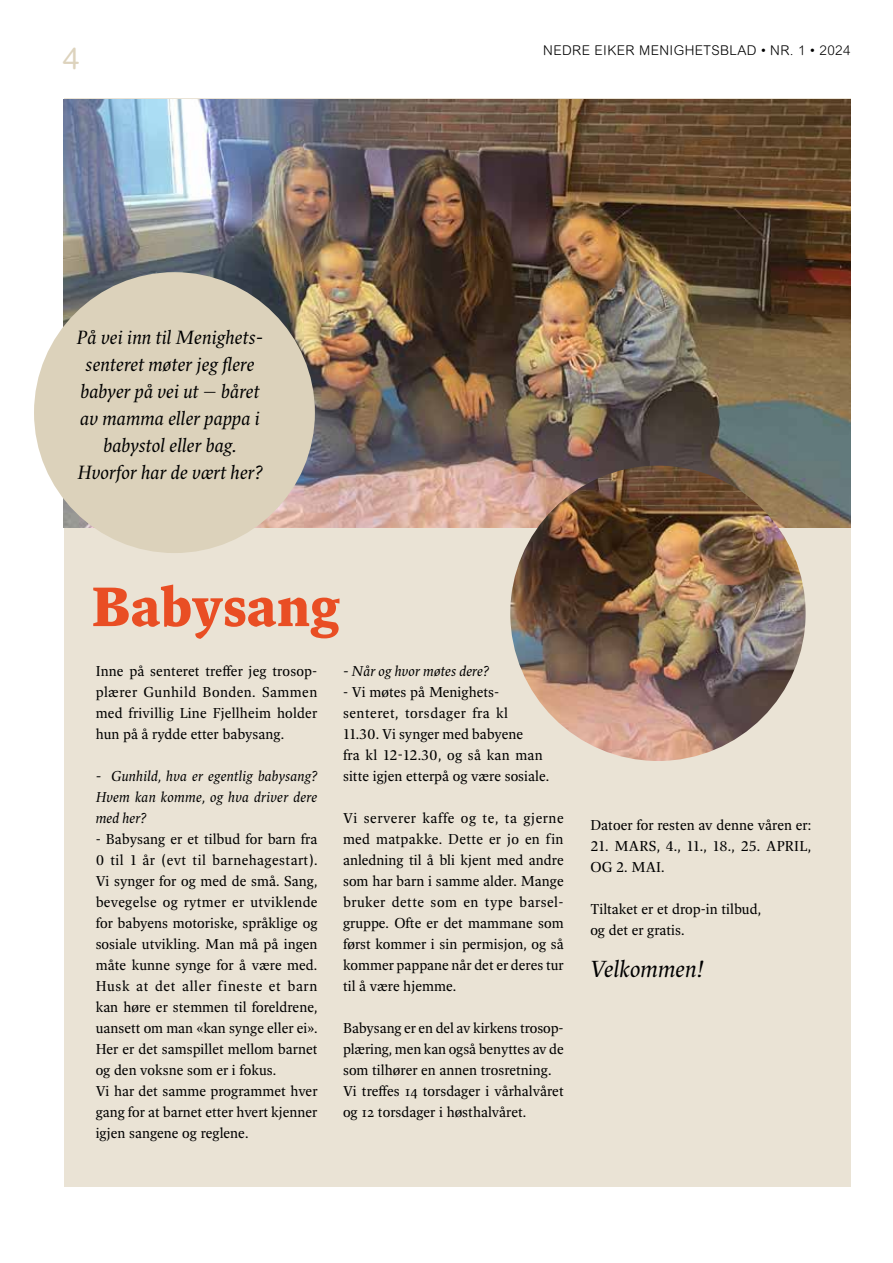
<style>
.page{position:relative;width:893px;height:1263px;background:#fff}
.page>*{position:absolute;margin:0;border:0;box-sizing:border-box;transform-origin:0 0}
.t1{font:700 60.75px "Spinoza Pro";color:#e94e24}
.t2{font:30px "Arial Rounded MT Std";color:#ddd3bd}
.t3{font:italic 25.5px "Spinoza Pro";color:#000}
.t4{font:italic 21px/27px "Spinoza Pro";color:#000;text-align:center}
.t5{font:15.75px/21px "Spinoza Pro";color:#000}
.t6{font:italic 15.75px/21px "Spinoza Pro";letter-spacing:.01em;color:#000;text-align:justify}
.t7{font:300 13.5px "Arial Rounded MT Std";letter-spacing:.03em;color:#000}
</style>
<div class="page">
<div style="left:64px;top:98px;width:786px;height:1088px;background:#eae3d5"></div>
<img style="left:64px;top:100px;width:786px;height:427px">
<div style="left:34px;top:272px;width:281px;height:281px;background:#dcd2bb;border-radius:50%"></div>
<img style="left:510px;top:466px;width:296px;height:295px;border-radius:148px">
<h2 class="t2" style="left:63px;top:41px;width:18px">4</h2>
<h3 class="t4" style="left:77px;top:324px;width:188px">På vei inn til Menighets&shy;senteret møter jeg flere babyer på vei ut – båret av mamma eller pappa i babystol eller bag.<br>Hvorfor har de vært her?</h3>
<h1 class="t1" style="left:91px;top:573px;width:250px">Babysang</h1>
<p class="t7" style="left:543px;top:43px;width:309px">NEDRE EIKER MENIGHETSBLAD • NR. 1 • 2024</p>
<p class="t5" style="left:96px;top:660px;width:223px;text-align:justify">Inne på senteret treffer jeg trosop&shy;plærer Gunhild Bonden. Sammen med frivillig Line Fjellheim holder hun på å rydde etter babysang.</p>
<p class="t6" style="left:96px;top:765px;width:223px">- Gunhild, hva er egentlig babysang?<br>Hvem kan komme, og hva driver dere med her?</p>
<p class="t5" style="left:96px;top:828px;width:223px">- Babysang er et tilbud for barn fra 0 til 1 år (evt til barnehagestart).<br>Vi synger for og med de små. Sang, bevegelse og rytmer er utviklende for babyens motoriske, språklige og sosiale utvikling. Man må på ingen måte kunne synge for å være med.<br>Husk at det aller fineste et barn kan høre er stemmen til foreldrene, uansett om man «kan synge eller ei».<br>Her er det samspillet mellom barnet og den voksne som er i fokus.<br>Vi har det samme programmet hver gang for at barnet etter hvert kjenner igjen sangene og reglene.</p>
<p class="t6" style="left:343px;top:660px;width:148px">- Når og hvor møtes dere?</p>
<p class="t5" style="left:343px;top:681px;width:208px">- Vi møtes på Menighets&shy;senteret, torsdager fra kl<br>11.30. Vi synger med babyene<br>fra kl 12-12.30, og så kan man sitte igjen etterpå og være sosiale.</p>
<p class="t5" style="left:343px;top:807px;width:222px;text-align:justify">Vi serverer kaffe og te, ta gjerne med matpakke. Dette er jo en fin anledning til å bli kjent med andre som har barn i samme alder. Mange bruker dette som en type barsel&shy;gruppe. Ofte er det mammane som først kommer i sin permisjon, og så kommer pappane når det er deres tur til å være hjemme.</p>
<p class="t5" style="left:343px;top:1017px;width:222px">Babysang er en del av kirkens trosop&shy;plæring, men kan også benyttes av de som tilhører en annen trosretning.<br>Vi treffes 14 torsdager i vårhalvåret og 12 torsdager i høsthalvåret.</p>
<p class="t5" style="left:590px;top:815px;width:222px">Datoer for resten av denne våren er:</p>
<p class="t5" style="left:590px;top:836px;width:222px">21. MARS, 4., 11., 18., 25. APRIL,<br>OG 2. MAI.</p>
<p class="t5" style="left:590px;top:899px;width:172px">Tiltaket er et drop-in tilbud, og det er gratis.</p>
<h3 class="t3" style="left:590px;top:955px;width:115px">Velkommen!</h3>
</div>
